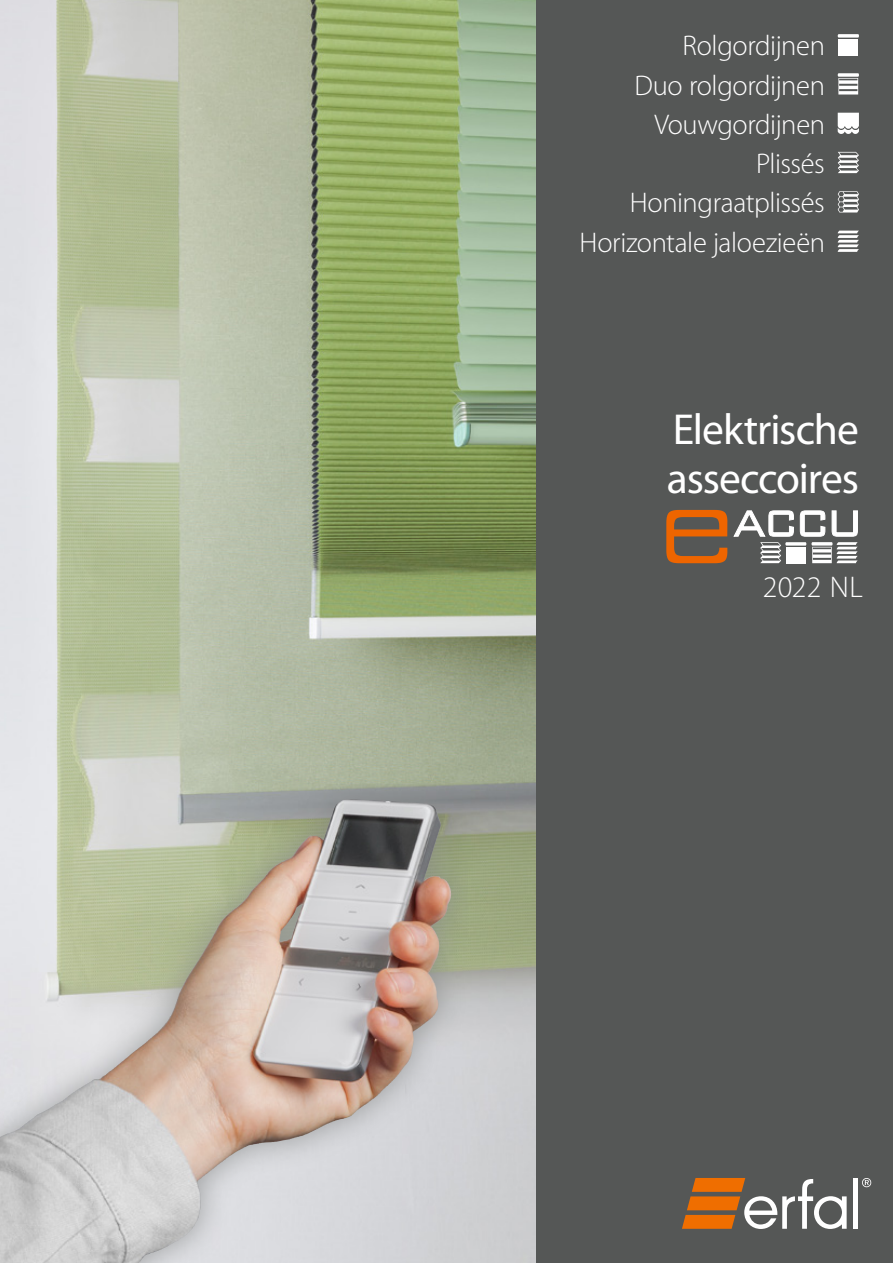
<style>
.page{position:relative;width:893px;height:1263px;background:#fff}
.page>*{position:absolute;margin:0;border:0;box-sizing:border-box;transform-origin:0 0}
.t1{font:43.5px/49.5px "Myriad Pro";letter-spacing:-.025em;color:#fff}
.t2{font:300 30px "Myriad Pro";letter-spacing:.01em;color:#fff}
.t3{font:300 28.5px/39.3px "Myriad Pro";letter-spacing:-.015em;color:#fff;text-align:right}
</style>
<div class="page">
<div style="left:504px;top:0;width:389px;height:1263px;background:#555756"></div>
<div style="left:853px;top:1178px;width:5px;height:51px;background:#fff"></div>
<svg style="left:862px;top:1178px;width:9px;height:9px"></svg>
<svg style="left:682px;top:1178px;width:165px;height:51px"></svg>
<img style="left:0;top:0;width:536px;height:1263px">
<div style="left:0;top:785px;width:468px;height:478px;background:#878988;opacity:.75"></div>
<img style="left:261px;top:800px;width:82px;height:81px">
<svg style="left:838px;top:152px;width:21px;height:21px"></svg>
<div style="left:838px;top:39px;width:20px;height:16px;background:#fff"></div>
<svg style="left:837px;top:34px;width:22px;height:4px"></svg>
<svg style="left:837px;top:73px;width:22px;height:22px"></svg>
<svg style="left:838px;top:231px;width:21px;height:21px"></svg>
<svg style="left:838px;top:191px;width:21px;height:21px"></svg>
<svg style="left:838px;top:113px;width:21px;height:21px"></svg>
<svg style="left:666px;top:510px;width:61px;height:53px"></svg>
<svg style="left:734px;top:510px;width:124px;height:53px"></svg>
<p class="t3" style="left:634px;top:26px;width:192px">Rolgordijnen<br>Duo rolgordijnen<br>Vouwgordijnen</p>
<p class="t3" style="left:756px;top:144px;width:70px">Plissés</p>
<p class="t3" style="left:630px;top:183px;width:197px">Honingraatplissés</p>
<p class="t3" style="left:580px;top:222px;width:247px">Horizontale jaloezieën</p>
<h1 class="t1" style="left:667px;top:404px;width:194px">Elektrische asseccoires</h1>
<p class="t2" style="left:763px;top:568px;width:101px">2022 NL</p>
</div>
